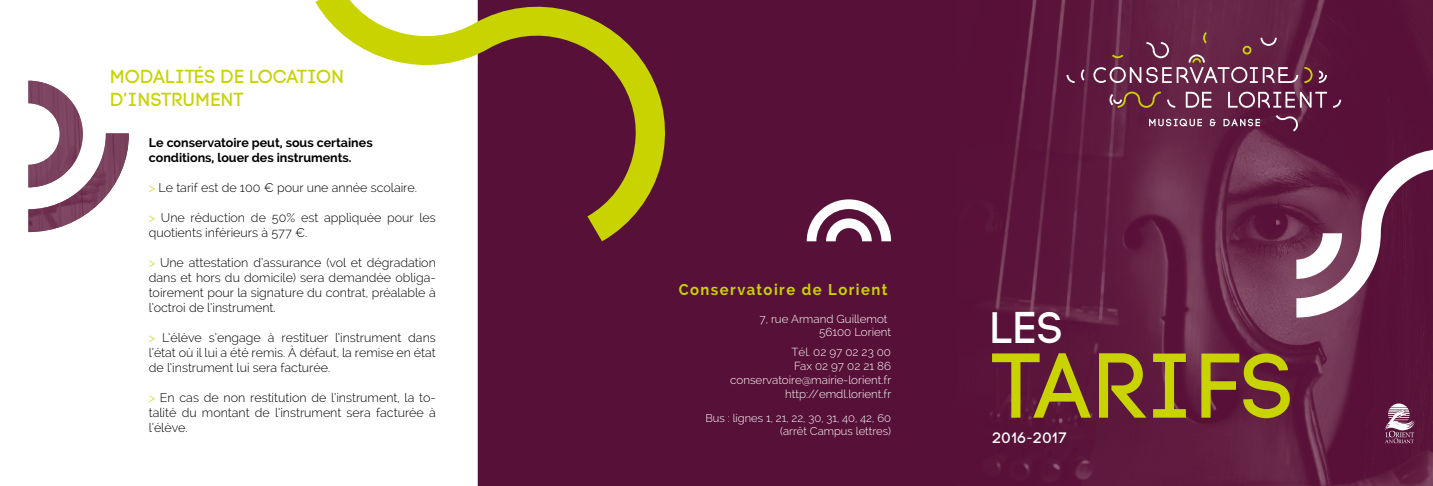
<style>
.page{position:relative;width:1433px;height:486px;background:#fff}
.page>*{position:absolute;margin:0;border:0;box-sizing:border-box;transform-origin:0 0}
.t1{font:90.75px "Code Pro LC";color:#c8d300}
.t2{font:44px "Code Pro LC";color:#fff}
.t3{font:18.75px/22.5px "Code Pro LC";color:#c8d300}
.t4{font:700 15.5px "Raleway";letter-spacing:.1em;color:#c8d300;scale:.95 1}
.t5{font:15px "Code Pro LC";letter-spacing:.015em;color:#fff}
.t6{font:300 12.5px/15px "Raleway";color:#000;text-align:justify}
.t7{font:700 12.5px/15px "Raleway";color:#000}
.t8{font:300 11.5px/13.9px "Raleway";color:#fff}
.t9{font:300 11.25px/13.4px "Raleway";color:#fff;text-align:right}
.s1{color:#c8d300}
</style>
<div class="page">
<img style="left:957px;top:0;width:476px;height:486px">
<div style="left:478px;top:0;width:479px;height:486px;background:#571038"></div>
<svg style="left:1304px;top:67px;width:9px;height:16px"></svg>
<svg style="left:1228px;top:91px;width:99px;height:17px;background:#8a5973"></svg>
<svg style="left:1149px;top:119px;width:53px;height:7px"></svg>
<svg style="left:1210px;top:119px;width:6px;height:7px"></svg>
<svg style="left:1223px;top:119px;width:37px;height:7px"></svg>
<svg style="left:1276px;top:115px;width:22px;height:16px"></svg>
<svg style="left:1333px;top:100px;width:8px;height:8px"></svg>
<svg style="left:1081px;top:69px;width:3px;height:12px"></svg>
<svg style="left:1066px;top:75px;width:9px;height:8px"></svg>
<svg style="left:1093px;top:32px;width:205px;height:51px;background:#753a56"></svg>
<svg style="left:1109px;top:92px;width:52px;height:16px"></svg>
<svg style="left:1186px;top:92px;width:25px;height:16px"></svg>
<svg style="left:1167px;top:100px;width:8px;height:8px"></svg>
<svg style="left:1319px;top:71px;width:8px;height:12px"></svg>
<svg style="left:1385px;top:403px;width:30px;height:40px"></svg>
<svg style="left:1296px;top:149px;width:137px;height:168px"></svg>
<svg style="left:28px;top:81px;width:55px;height:52px"></svg>
<img style="left:28px;top:133px;width:101px;height:99px">
<svg style="left:315px;top:0;width:354px;height:241px"></svg>
<svg style="left:807px;top:199px;width:84px;height:42px"></svg>
<h3 class="t3" style="left:110px;top:65px;width:236px">MODALITÉS DE LOCATION<br>D’INSTRUM ENT</h3>
<p class="t7" style="left:149px;top:135px;width:225px">Le conservatoire peut, sous certaines conditions, louer des instruments.</p>
<p class="t6" style="left:149px;top:180px;width:270px"><span class="s1">&gt;</span> Le tarif est de 100 € pour une année scolaire.</p>
<p class="t6" style="left:149px;top:210px;width:288px"><span class="s1">&gt;</span> Une réduction de 50% est appliquée pour les quotients inférieurs à 577 €.</p>
<p class="t6" style="left:149px;top:255px;width:289px"><span class="s1">&gt;</span> Une attestation d’assurance (vol et dégradation dans et hors du domicile) sera demandée obliga&shy;toirement pour la signature du contrat, préalable à l’octroi de l’instrument.</p>
<p class="t6" style="left:149px;top:330px;width:289px"><span class="s1">&gt;</span> L’élève s’engage à restituer l’instrument dans l’état où il lui a été remis. à défaut, la remise en état de l’instrument lui sera facturée.</p>
<p class="t6" style="left:149px;top:390px;width:289px"><span class="s1">&gt;</span> En cas de non restitution de l’instrument, la to&shy;talité du montant de l’instrument sera facturée à l’élève.</p>
<p class="t4" style="left:679px;top:280px;width:221px">Conservatoire de Lorient</p>
<p class="t8" style="left:819px;top:311px;width:74px;text-indent:-60px">7, rue Armand Guillemot<br>56100 Lorient</p>
<p class="t8" style="left:730px;top:345px;width:163px;text-align:right">Tél. 02 97 02 23 00<br>Fax 02 97 02 21 86 conservatoire@mairie-lorient.fr http://emdl.lorient.fr</p>
<p class="t9" style="left:705px;top:411px;width:187px">Bus : lignes 1, 21, 22, 30, 31, 40, 42, 60 (arrêt Campus lettres)</p>
<h2 class="t2" style="left:989px;top:302px;width:75px">LES</h2>
<h1 class="t1" style="left:991px;top:333px;width:303px">TARIFS</h1>
<p class="t5" style="left:992px;top:429px;width:77px">2016-2017</p>
</div>
